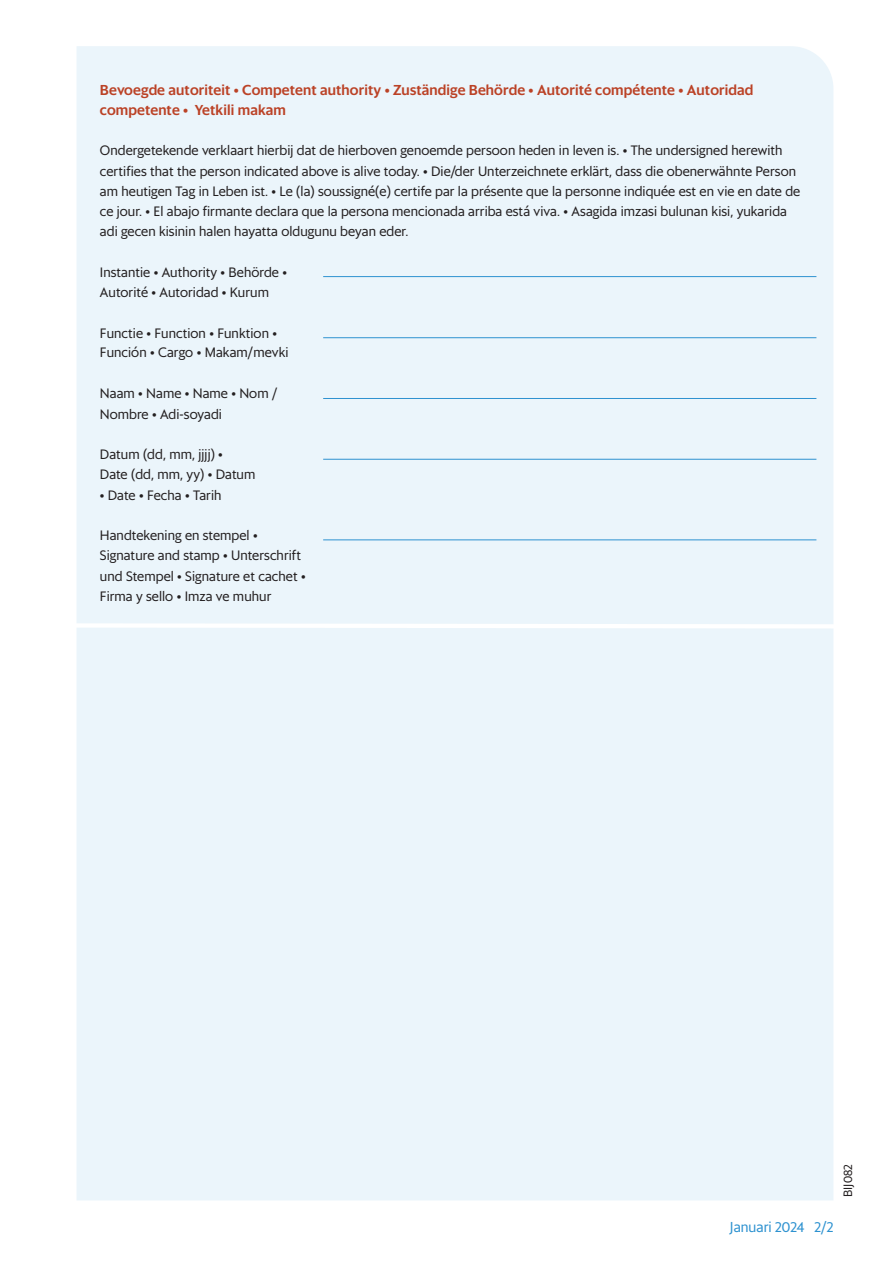
<style>
.page{position:relative;width:893px;height:1263px;background:#fff}
.page>*{position:absolute;margin:0;border:0;box-sizing:border-box;transform-origin:0 0}
.t1{font:500 14.25px/20.2px "Sanomat Sans";letter-spacing:.01em;color:#bb4226}
.t2{font:14.25px "Sanomat Sans";color:#2e92d0}
.t3{font:13.5px/20.2px "Sanomat Sans";letter-spacing:.005em;color:#231f20}
.t4{font:12px "Sanomat Sans";color:#231f20}
</style>
<div class="page">
<div style="left:77px;top:46px;width:756px;height:1154px;background:#ebf5fb"></div>
<hr style="left:323px;top:276px;width:493px;height:1px;background:#2e92d0">
<hr style="left:323px;top:337px;width:493px;height:1px;background:#2e92d0">
<hr style="left:323px;top:459px;width:493px;height:1px;background:#2e92d0">
<hr style="left:323px;top:540px;width:493px;height:1px;background:#2e92d0">
<hr style="left:323px;top:398px;width:493px;height:1px;background:#2e92d0">
<svg style="left:77px;top:621px;width:756px;height:10px"></svg>
<p class="t1" style="left:100px;top:78px;width:655px">Bevoegde autoriteit • Competent authority • Zuständige Behörde • Autorité compétente • Autoridad competente • Yetkili makam</p>
<p class="t3" style="left:100px;top:139px;width:702px">Ondergetekende verklaart hierbij dat de hierboven genoemde persoon heden in leven is. • The undersigned herewith certifies that the person indicated above is alive today. • Die/der Unterzeichnete erklärt, dass die obenerwähnte Person am heutigen Tag in Leben ist. • Le (la) soussigné(e) certife par la présente que la personne indiquée est en vie en date de ce jour. • El abajo firmante declara que la persona mencionada arriba está viva. • Asagida imzasi bulunan kisi, yukarida adi gecen kisinin halen hayatta oldugunu beyan eder.</p>
<p class="t3" style="left:100px;top:261px;width:189px">Instantie • Authority • Behörde •<br>Autorité • Autoridad • Kurum</p>
<p class="t3" style="left:100px;top:322px;width:190px;line-height:19.6px">Functie • Function • Funktion •<br>Función • Cargo • Makam/mevki</p>
<p class="t3" style="left:100px;top:382px;width:179px">Naam • Name • Name • Nom /<br>Nombre • Adi-soyadi</p>
<p class="t3" style="left:100px;top:443px;width:157px">Datum (dd, mm, jjjj) •<br>Date (dd, mm, yy) • Datum</p>
<p class="t3" style="left:100px;top:483px;width:123px">• Date • Fecha • Tarih</p>
<p class="t3" style="left:100px;top:524px;width:207px">Handtekening en stempel •<br>Signature and stamp • Unterschrift und Stempel • Signature et cachet •<br>Firma y sello • Imza ve muhur</p>
<p class="t2" style="left:730px;top:1216px;width:105px">Januari 2024 2/2</p>
<p class="t4" style="left:839px;top:1197px;width:34px;rotate:-90deg">BIJ082</p>
</div>
